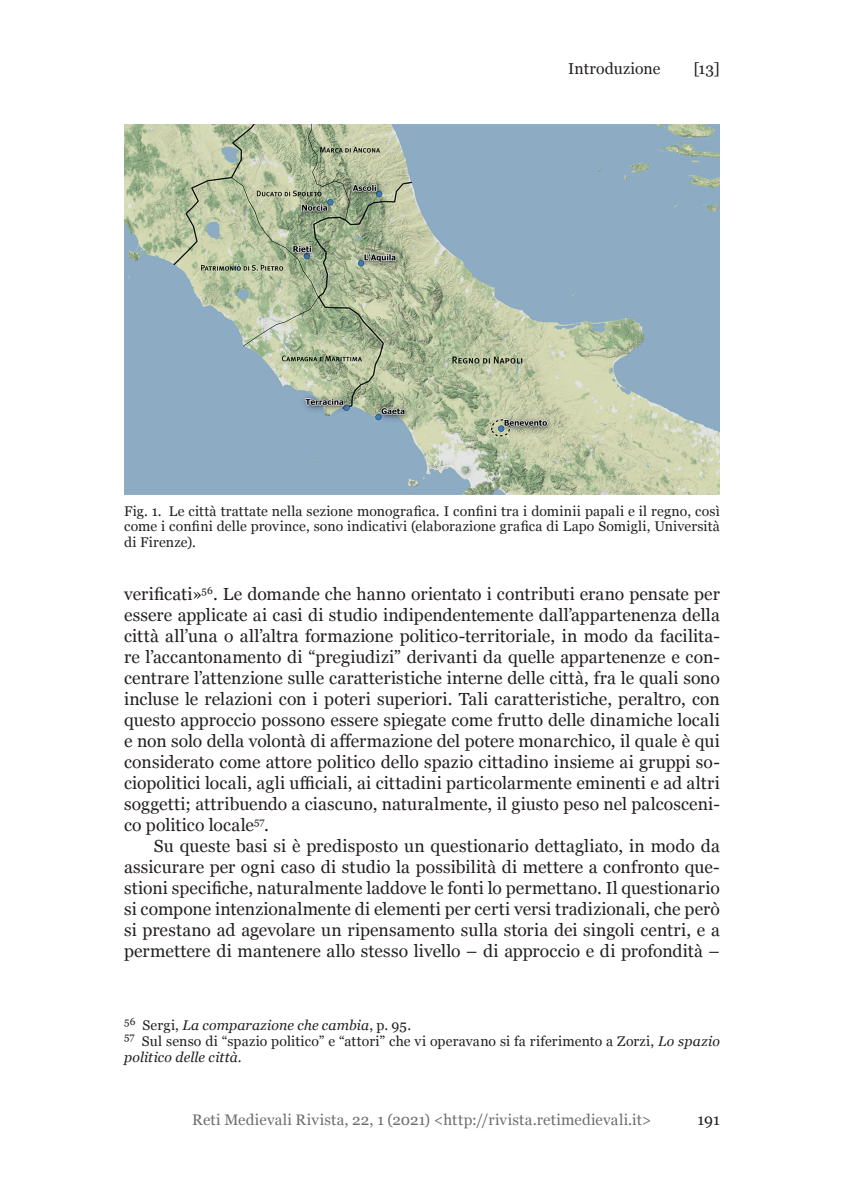
<style>
.page{position:relative;width:844px;height:1191px;background:#fff}
.page>*{position:absolute;margin:0;border:0;box-sizing:border-box;transform-origin:0 0}
.t1{font:17.5px/21px "Georgia";letter-spacing:.005em;color:#231f20;text-align:justify}
.t2{font:15.75px "Georgia";letter-spacing:.005em;color:#231f20}
.t3{font:15.22px "Georgia";letter-spacing:.015em;color:#6c6d70}
.t4{font:14px/15.8px "Georgia";letter-spacing:.015em;color:#231f20;text-align:justify}
.s1{font-style:italic}
</style>
<div class="page">
<img style="left:124px;top:124px;width:595px;height:370px">
<p class="t2" style="left:568px;top:57px;width:93px">Introduzione</p>
<p class="t2" style="left:693px;top:57px;width:28px">[13]</p>
<p class="t4" style="left:124px;top:502px;width:597px">Fig. 1. Le città trattate nella sezione monografica. I confini tra i dominii papali e il regno, così come i confini delle province, sono indicativi (elaborazione grafica di Lapo Somigli, Università di Firenze).</p>
<p class="t1" style="left:124px;top:582px;width:597px">verificati»<sup>56</sup>. Le domande che hanno orientato i contributi erano pensate per essere applicate ai casi di studio indipendentemente dall’appartenenza della città all’una o all’altra formazione politico-territoriale, in modo da facilita&shy;re l’accantonamento di “pregiudizi” derivanti da quelle appartenenze e con&shy;centrare l’attenzione sulle caratteristiche interne delle città, fra le quali sono incluse le relazioni con i poteri superiori. Tali caratteristiche, peraltro, con questo approccio possono essere spiegate come frutto delle dinamiche locali e non solo della volontà di affermazione del potere monarchico, il quale è qui considerato come attore politico dello spazio cittadino insieme ai gruppi so&shy;ciopolitici locali, agli ufficiali, ai cittadini particolarmente eminenti e ad altri soggetti; attribuendo a ciascuno, naturalmente, il giusto peso nel palcosceni&shy;co politico locale<sup>57</sup>.</p>
<p class="t1" style="left:124px;top:834px;width:597px;text-indent:30px">Su queste basi si è predisposto un questionario dettagliato, in modo da assicurare per ogni caso di studio la possibilità di mettere a confronto que&shy;stioni specifiche, naturalmente laddove le fonti lo permettano. Il questionario si compone intenzionalmente di elementi per certi versi tradizionali, che però si prestano ad agevolare un ripensamento sulla storia dei singoli centri, e a permettere di mantenere allo stesso livello – di approccio e di profondità –</p>
<p class="t4" style="left:124px;top:1017px;width:597px;text-align:left"><sup>56</sup> Sergi, <span class="s1">La comparazione che cambia</span>, p. 95.<br><sup>57</sup> Sul senso di “spazio politico” e “attori” che vi operavano si fa riferimento a Zorzi, <span class="s1">Lo spazio politico delle città</span>.</p>
<p class="t3" style="left:192px;top:1108px;width:461px">Reti Medievali Rivista, 22, 1 (2021) &lt;http://rivista.retimedievali.it&gt;</p>
<p class="t2" style="left:697px;top:1107px;width:24px">191</p>
</div>
